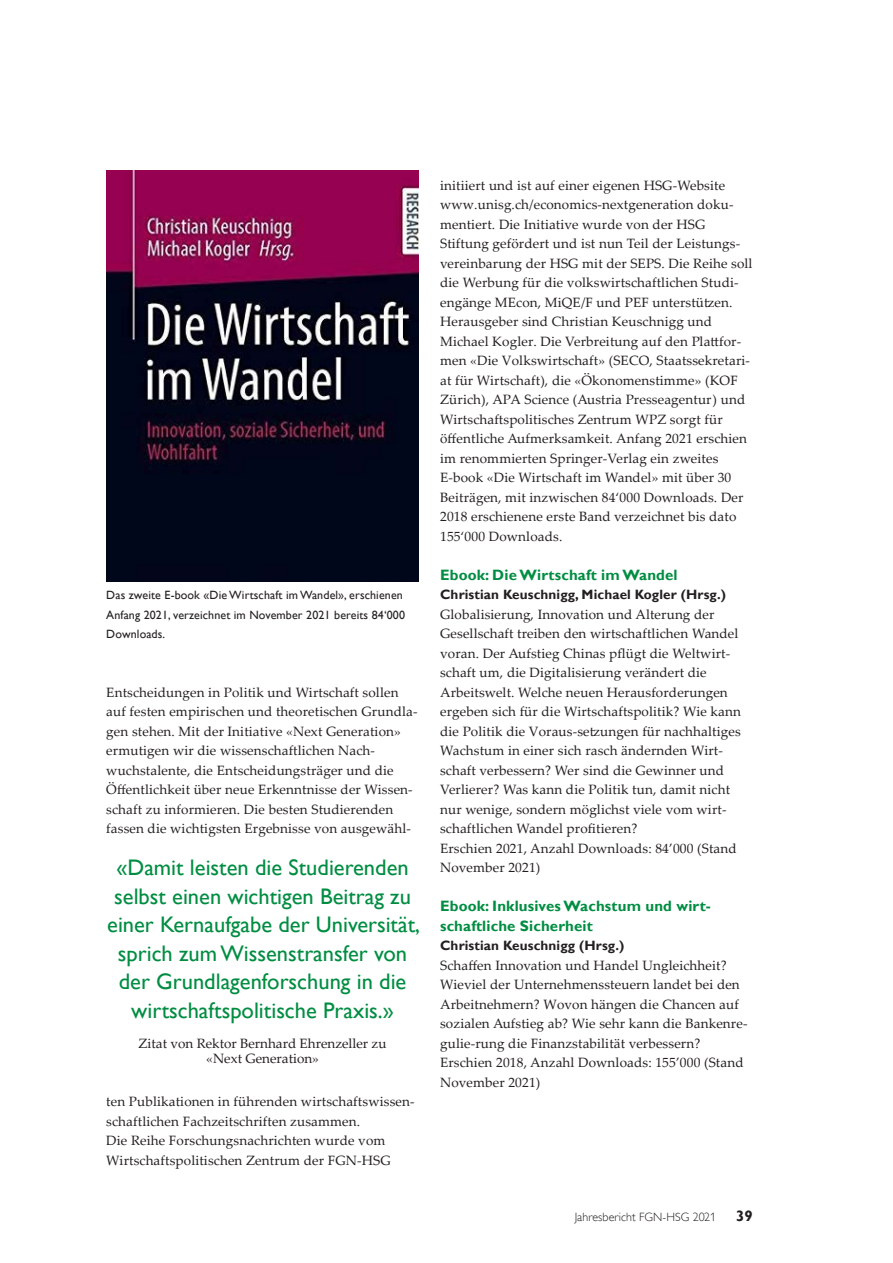
<style>
.page{position:relative;width:893px;height:1263px;background:#fff}
.page>*{position:absolute;margin:0;border:0;box-sizing:border-box;transform-origin:0 0}
.Zitat{font:22.5px/28.5px "Gill Sans";color:#008d42;text-align:center}
.Lauftext{font:700 15px/19.5px "Gill Sans";letter-spacing:.01em;color:#008d42}
.t1{font:700 15px "Gill Sans";color:#231f20}
.Lauftext-2{font:13.5px/19.5px "Palatino Linotype";letter-spacing:.01em;color:#231f20}
.Lauftext-3{font:700 13.5px "Gill Sans";letter-spacing:.01em;color:#231f20}
.Zitat-2{font:13.5px "Palatino Linotype";color:#231f20}
.Lauftext-4{font:12px/19.5px "Gill Sans";letter-spacing:.01em;color:#231f20}
.t2{font:300 12px "Gill Alt One";letter-spacing:.005em;color:#231f20}
</style>
<div class="page">
<img style="left:106px;top:170px;width:313px;height:411px">
<p class="Lauftext-4" style="left:106px;top:586px;width:300px">Das zweite E-book «Die Wirtschaft im Wandel», erschienen<br>Anfang 2021, verzeichnet im November 2021 bereits 84‘000<br>Downloads.</p>
<p class="Lauftext-2" style="left:106px;top:682px;width:313px">Entscheidungen in Politik und Wirtschaft sollen auf festen empirischen und theoretischen Grundla&shy;gen stehen. Mit der Initiative «Next Generation» ermutigen wir die wissenschaftlichen Nach&shy;wuchstalente, die Entscheidungsträger und die Öffentlichkeit über neue Erkenntnisse der Wissen&shy;schaft zu informieren. Die besten Studierenden fassen die wichtigsten Ergebnisse von ausgewähl-</p>
<p class="Zitat" style="left:107px;top:854px;width:314px">«Damit leisten die Studierenden selbst einen wichtigen Beitrag zu einer Kernaufgabe der Universität, sprich zum Wissenstransfer von der Grundlagenforschung in die wirtschaftspolitische Praxis.»</p>
<p class="Zitat-2" style="left:139px;top:1034px;width:249px">Zitat von Rektor Bernhard Ehrenzeller zu</p>
<p class="Zitat-2" style="left:206px;top:1049px;width:114px">«Next Generation»</p>
<p class="Lauftext-2" style="left:106px;top:1091px;width:310px">ten Publikationen in führenden wirtschaftswissen&shy;schaftlichen Fachzeitschriften zusammen.</p>
<p class="Lauftext-2" style="left:106px;top:1130px;width:286px">Die Reihe Forschungsnachrichten wurde vom<br>Wirtschaftspolitischen Zentrum der FGN-HSG</p>
<p class="Lauftext-2" style="left:440px;top:175px;width:314px">initiiert und ist auf einer eigenen HSG-Website www.unisg.ch/economics-nextgeneration doku&shy;mentiert. Die Initiative wurde von der HSG Stiftung gefördert und ist nun Teil der Leistungs&shy;vereinbarung der HSG mit der SEPS. Die Reihe soll die Werbung für die volkswirtschaftlichen Studi&shy;engänge MEcon, MiQE/F und PEF unterstützen.<br>Herausgeber sind Christian Keuschnigg und Michael Kogler. Die Verbreitung auf den Plattfor&shy;men «Die Volkswirtschaft» (SECO, Staatssekretari&shy;at für Wirtschaft), die «Ökonomenstimme» (KOF Zürich), APA Science (Austria Presseagentur) und Wirtschaftspolitisches Zentrum WPZ sorgt für öffentliche Aufmerksamkeit. Anfang 2021 erschien im renommierten Springer-Verlag ein zweites E-book «Die Wirtschaft im Wandel» mit über 30<br>Beiträgen, mit inzwischen 84‘000 Downloads. Der 2018 erschienene erste Band verzeichnet bis dato 155‘000 Downloads.</p>
<p class="Lauftext" style="left:440px;top:565px;width:239px">Ebook: Die Wirtschaft im Wandel</p>
<p class="Lauftext-3" style="left:440px;top:586px;width:287px">Christian Keuschnigg, Michael Kogler (Hrsg.)</p>
<p class="Lauftext-2" style="left:440px;top:604px;width:302px">Globalisierung, Innovation und Alterung der Gesellschaft treiben den wirtschaftlichen Wandel voran. Der Aufstieg Chinas pflügt die Weltwirt&shy;schaft um, die Digitalisierung verändert die Arbeitswelt. Welche neuen Herausforderungen ergeben sich für die Wirtschaftspolitik? Wie kann die Politik die Voraus-setzungen für nachhaltiges Wachstum in einer sich rasch ändernden Wirt&shy;schaft verbessern? Wer sind die Gewinner und Verlierer? Was kann die Politik tun, damit nicht nur wenige, sondern möglichst viele vom wirt&shy;schaftlichen Wandel profitieren?</p>
<p class="Lauftext-2" style="left:440px;top:838px;width:298px">Erschien 2021, Anzahl Downloads: 84’000 (Stand<br>November 2021)</p>
<p class="Lauftext" style="left:440px;top:897px;width:272px">Ebook: Inklusives Wachstum und wirt&shy;schaftliche Sicherheit</p>
<p class="Lauftext-3" style="left:440px;top:937px;width:186px">Christian Keuschnigg (Hrsg.)</p>
<p class="Lauftext-2" style="left:440px;top:955px;width:309px">Schaffen Innovation und Handel Ungleichheit?<br>Wieviel der Unternehmenssteuern landet bei den Arbeitnehmern? Wovon hängen die Chancen auf sozialen Aufstieg ab? Wie sehr kann die Bankenre&shy;gulie-rung die Finanzstabilität verbessern?</p>
<p class="Lauftext-2" style="left:440px;top:1052px;width:305px">Erschien 2018, Anzahl Downloads: 155’000 (Stand<br>November 2021)</p>
<p class="t2" style="left:575px;top:1209px;width:143px">Jahresbericht FGN-HSG 2021</p>
<p class="t1" style="left:736px;top:1206px;width:18px">39</p>
</div>
